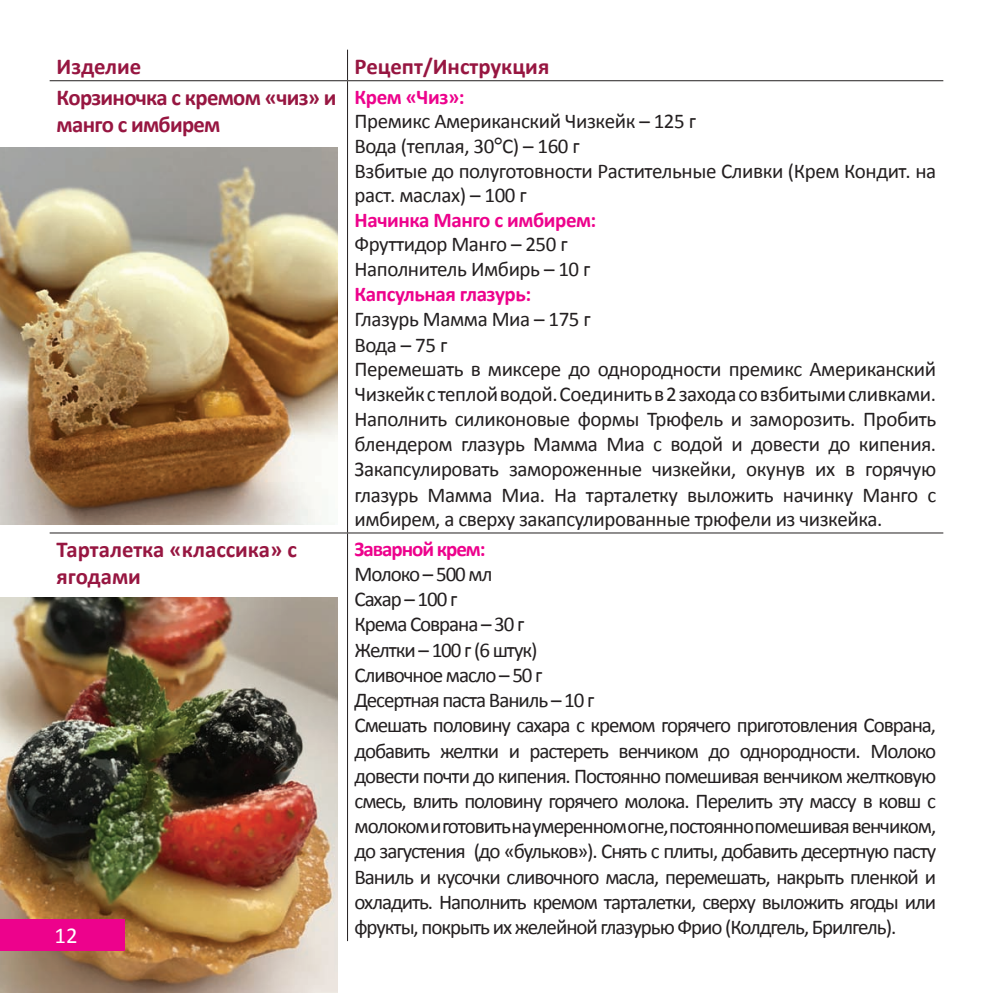
<style>
.page{position:relative;width:993px;height:993px;background:#fff}
.page>*{position:absolute;margin:0;border:0;box-sizing:border-box;transform-origin:0 0}
.t1{font:700 22.75px/27.3px "Calibri";letter-spacing:-.01em;color:#971641}
.t2{font:700 22.75px/27.3px "Calibri";letter-spacing:-.03em;color:#971641}
.t3{font:22.75px "Calibri";color:#fff}
.t4{font:21px/25.2px "Calibri";letter-spacing:-.05em;color:#231f20}
.t5{font:21px/25px "Calibri";letter-spacing:-.02em;color:#231f20}
.t6{font:700 21px "Calibri";letter-spacing:-.02em;color:#ed028c}
.t7{font:700 21px "Calibri";letter-spacing:-.05em;color:#ed028c}
.s1{font-family:"Century Gothic"}
</style>
<div class="page">
<hr style="left:347px;top:50px;width:1px;height:30px;background:#231f20">
<hr style="left:347px;top:81px;width:1px;height:451px;background:#231f20">
<hr style="left:50px;top:532px;width:297px;height:1px;background:#231f20">
<hr style="left:347px;top:532px;width:596px;height:1px;background:#231f20">
<hr style="left:347px;top:533px;width:1px;height:407px;background:#231f20">
<hr style="left:50px;top:80px;width:297px;height:1px;background:#231f20">
<hr style="left:347px;top:80px;width:596px;height:1px;background:#231f20">
<img style="left:0;top:147px;width:337px;height:377px">
<img style="left:0;top:597px;width:337px;height:395px">
<div style="left:0;top:918px;width:124px;height:32px;background:#ed028c"></div>
<p class="t1" style="left:57px;top:52px;width:86px">Изделие</p>
<p class="t1" style="left:354px;top:52px;width:196px">Рецепт/Инструкция</p>
<p class="t2" style="left:57px;top:84px;width:281px">Корзиночка с кремом «чиз» и манго с имбирем</p>
<p class="t6" style="left:354px;top:83px;width:112px">Крем «Чиз»:</p>
<p class="t5" style="left:354px;top:109px;width:583px">Премикс Американский Чизкейк – 125 г<br>Вода (теплая, 30<span class="s1">°</span>С) – 160 г<br>Взбитые до полуготовности Растительные Сливки (Крем Кондит. на раст. маслах) – 100 г</p>
<p class="t6" style="left:354px;top:206px;width:243px">Начинка Манго с имбирем:</p>
<p class="t5" style="left:354px;top:232px;width:237px;line-height:24.5px">Фруттидор Манго – 250 г<br>Наполнитель Имбирь – 10 г</p>
<p class="t6" style="left:354px;top:280px;width:178px">Капсульная глазурь:</p>
<p class="t5" style="left:354px;top:307px;width:583px">Глазурь Мамма Миа – 175 г<br>Вода – 75 г<br>Перемешать в миксере до однородности премикс Американский Чизкейк с теплой водой. Соединить в 2 захода со взбитыми сливками.<br>Наполнить силиконовые формы Трюфель и заморозить. Пробить блендером глазурь Мамма Миа с водой и довести до кипения.<br>Закапсулировать замороженные чизкейки, окунув их в горячую глазурь Мамма Миа. На тарталетку выложить начинку Манго с имбирем, а сверху закапсулированные трюфели из чизкейка.</p>
<p class="t1" style="left:57px;top:535px;width:242px">Тарталетка «классика» с ягодами</p>
<p class="t7" style="left:354px;top:535px;width:132px">Заварной крем:</p>
<p class="t4" style="left:354px;top:561px;width:583px">Молоко – 500 мл<br>Сахар – 100 г<br>Крема Соврана – 30 г<br>Желтки – 100 г (6 штук)<br>Сливочное масло – 50 г<br>Десертная паста Ваниль – 10 г<br>Смешать половину сахара с кремом горячего приготовления Соврана, добавить желтки и растереть венчиком до однородности. Молоко довести почти до кипения. Постоянно помешивая венчиком желтковую смесь, влить половину горячего молока. Перелить эту массу в ковш с молоком и готовить на умеренном огне, постоянно помешивая венчиком, до загустения (до «бульков»). Снять с плиты, добавить десертную пасту Ваниль и кусочки сливочного масла, перемешать, накрыть пленкой и охладить. Наполнить кремом тарталетки, сверху выложить ягоды или фрукты, покрыть их желейной глазурью Фрио (Колдгель, Брилгель).</p>
<p class="t3" style="left:55px;top:921px;width:25px">12</p>
</div>
